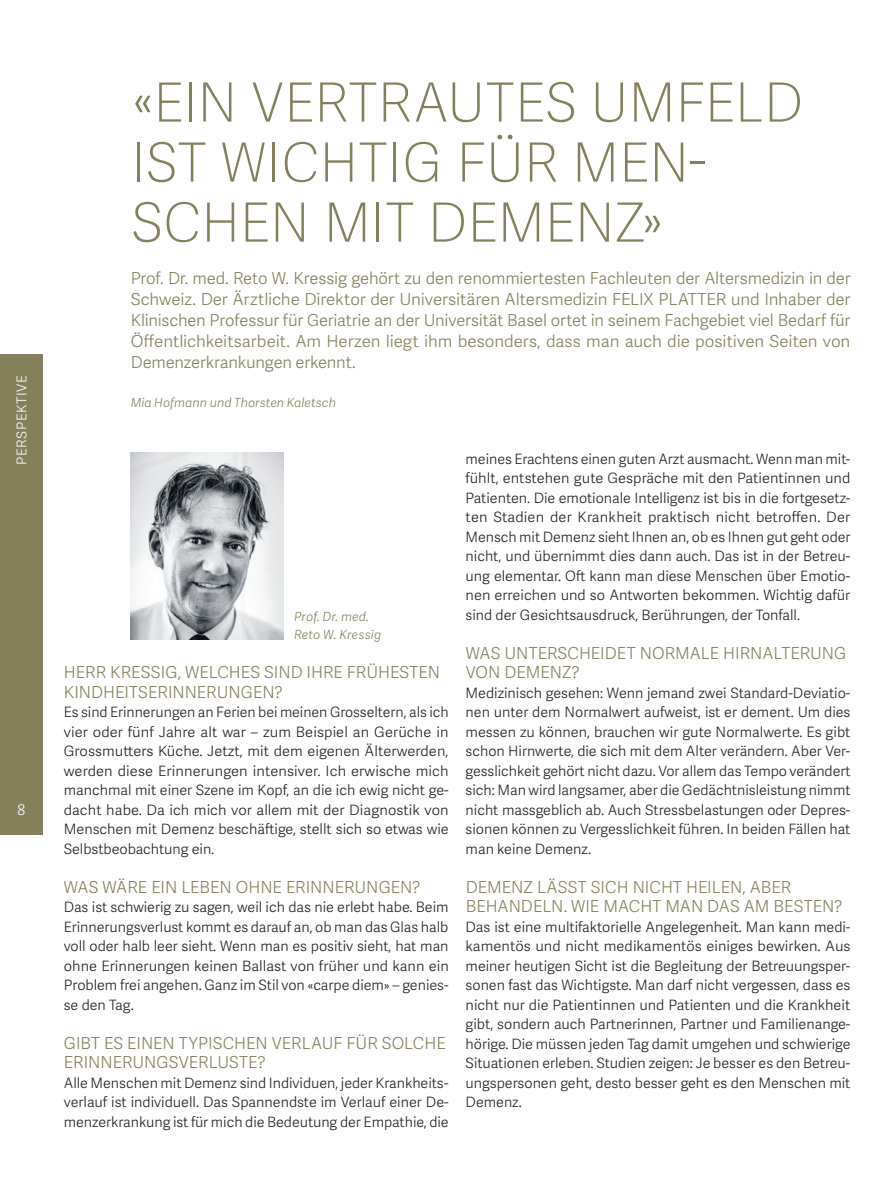
<style>
.page{position:relative;width:893px;height:1191px;background:#fff}
.page>*{position:absolute;margin:0;border:0;box-sizing:border-box;transform-origin:0 0}
.t1{font:100 54px/60px "Adelle Sans";letter-spacing:-.005em;color:#84805b}
.t2{font:300 16.5px/21px "Adelle Sans";letter-spacing:-.005em;color:#84805b}
.t3{font:300 14.7px "Adelle Sans";color:#fff}
.t4{font:300 14.25px/19.5px "Adelle Sans";color:#231f20;text-align:justify}
.t5{font:300 13.5px "Adelle Sans";letter-spacing:.04em;color:#fff}
.t6{font:italic 300 12.6px/18px "Adelle Sans";letter-spacing:.005em;color:#84805b}
</style>
<div class="page">
<img style="left:131px;top:452px;width:152px;height:187px">
<div style="left:0;top:354px;width:43px;height:480px;background:#84805b"></div>
<p class="t5" style="left:14px;top:464px;width:91px;rotate:-90deg">PERSPEKTIVE</p>
<p class="t3" style="left:17px;top:801px;width:9px">8</p>
<h1 class="t1" style="left:131px;top:74px;width:674px">«EIN VERTRAUTES UMFELD<br>IST WICHTIG FÜR MEN-<br>SCHEN MIT DEMENZ»</h1>
<p class="t2" style="left:131px;top:268px;width:721px;text-align:justify">Prof. Dr. med. Reto W. Kressig gehört zu den renommiertesten Fachleuten der Altersmedizin in der Schweiz. Der Ärztliche Direktor der Universitären Altersmedizin FELIX PLATTER und Inhaber der Klinischen Professur für Geriatrie an der Universität Basel ortet in seinem Fachgebiet viel Bedarf für Öffentlichkeitsarbeit. Am Herzen liegt ihm besonders, dass man auch die positiven Seiten von Demenzerkrankungen erkennt.</p>
<p class="t6" style="left:131px;top:393px;width:207px">Mia Hofmann und Thorsten Kaletsch</p>
<p class="t6" style="left:294px;top:608px;width:89px">Prof. Dr. med.<br>Reto W. Kressig</p>
<p class="t2" style="left:64px;top:663px;width:378px;line-height:19.5px">HERR KRESSIG, WELCHES SIND IHRE FRÜHESTEN<br>KINDHEITSERINNERUNGEN?</p>
<p class="t4" style="left:64px;top:703px;width:386px">Es sind Erinnerungen an Ferien bei meinen Grosseltern, als ich vier oder fünf Jahre alt war – zum Beispiel an Gerüche in Grossmutters Küche. Jetzt, mit dem eigenen Älterwerden, werden diese Erinnerungen intensiver. Ich erwische mich manchmal mit einer Szene im Kopf, an die ich ewig nicht ge&shy;dacht habe. Da ich mich vor allem mit der Diagnostik von Menschen mit Demenz beschäftige, stellt sich so etwas wie Selbstbeobachtung ein.</p>
<p class="t2" style="left:64px;top:877px;width:358px">WAS WÄRE EIN LEBEN OHNE ERINNERUNGEN?</p>
<p class="t4" style="left:64px;top:898px;width:386px">Das ist schwierig zu sagen, weil ich das nie erlebt habe. Beim Erinnerungsverlust kommt es darauf an, ob man das Glas halb voll oder halb leer sieht. Wenn man es positiv sieht, hat man ohne Erinnerungen keinen Ballast von früher und kann ein Problem frei angehen. Ganz im Stil von «carpe diem» – genies&shy;se den Tag.</p>
<p class="t2" style="left:64px;top:1034px;width:383px;line-height:19.5px">GIBT ES EINEN TYPISCHEN VERLAUF FÜR SOLCHE<br>ERINNERUNGSVERLUSTE?</p>
<p class="t4" style="left:64px;top:1073px;width:386px">Alle Menschen mit Demenz sind Individuen, jeder Krankheits&shy;verlauf ist individuell. Das Spannendste im Verlauf einer De&shy;menzerkrankung ist für mich die Bedeutung der Empathie, die</p>
<p class="t4" style="left:466px;top:449px;width:386px">meines Erachtens einen guten Arzt ausmacht. Wenn man mit&shy;fühlt, entstehen gute Gespräche mit den Patientinnen und Patienten. Die emotionale Intelligenz ist bis in die fortgesetz&shy;ten Stadien der Krankheit praktisch nicht betroffen. Der Mensch mit Demenz sieht Ihnen an, ob es Ihnen gut geht oder nicht, und übernimmt dies dann auch. Das ist in der Betreu&shy;ung elementar. Oft kann man diese Menschen über Emotio&shy;nen erreichen und so Antworten bekommen. Wichtig dafür sind der Gesichtsausdruck, Berührungen, der Tonfall.</p>
<p class="t2" style="left:466px;top:644px;width:382px;line-height:19.5px">WAS UNTERSCHEIDET NORMALE HIRNALTERUNG<br>VON DEMENZ?</p>
<p class="t4" style="left:466px;top:683px;width:386px">Medizinisch gesehen: Wenn jemand zwei Standard-Deviatio&shy;nen unter dem Normalwert aufweist, ist er dement. Um dies messen zu können, brauchen wir gute Normalwerte. Es gibt schon Hirnwerte, die sich mit dem Alter verändern. Aber Ver&shy;gesslichkeit gehört nicht dazu. Vor allem das Tempo verändert sich: Man wird langsamer, aber die Gedächtnisleistung nimmt nicht massgeblich ab. Auch Stressbelastungen oder Depres&shy;sionen können zu Vergesslichkeit führen. In beiden Fällen hat man keine Demenz.</p>
<p class="t2" style="left:466px;top:878px;width:378px;line-height:19.5px">DEMENZ LÄSST SICH NICHT HEILEN, ABER<br>BEHANDELN. WIE MACHT MAN DAS AM BESTEN?</p>
<p class="t4" style="left:466px;top:917px;width:386px">Das ist eine multifaktorielle Angelegenheit. Man kann medi&shy;kamentös und nicht medikamentös einiges bewirken. Aus meiner heutigen Sicht ist die Begleitung der Betreuungsper&shy;sonen fast das Wichtigste. Man darf nicht vergessen, dass es nicht nur die Patientinnen und Patienten und die Krankheit gibt, sondern auch Partnerinnen, Partner und Familienange&shy;hörige. Die müssen jeden Tag damit umgehen und schwierige Situationen erleben. Studien zeigen: Je besser es den Betreu&shy;ungspersonen geht, desto besser geht es den Menschen mit Demenz.</p>
</div>
